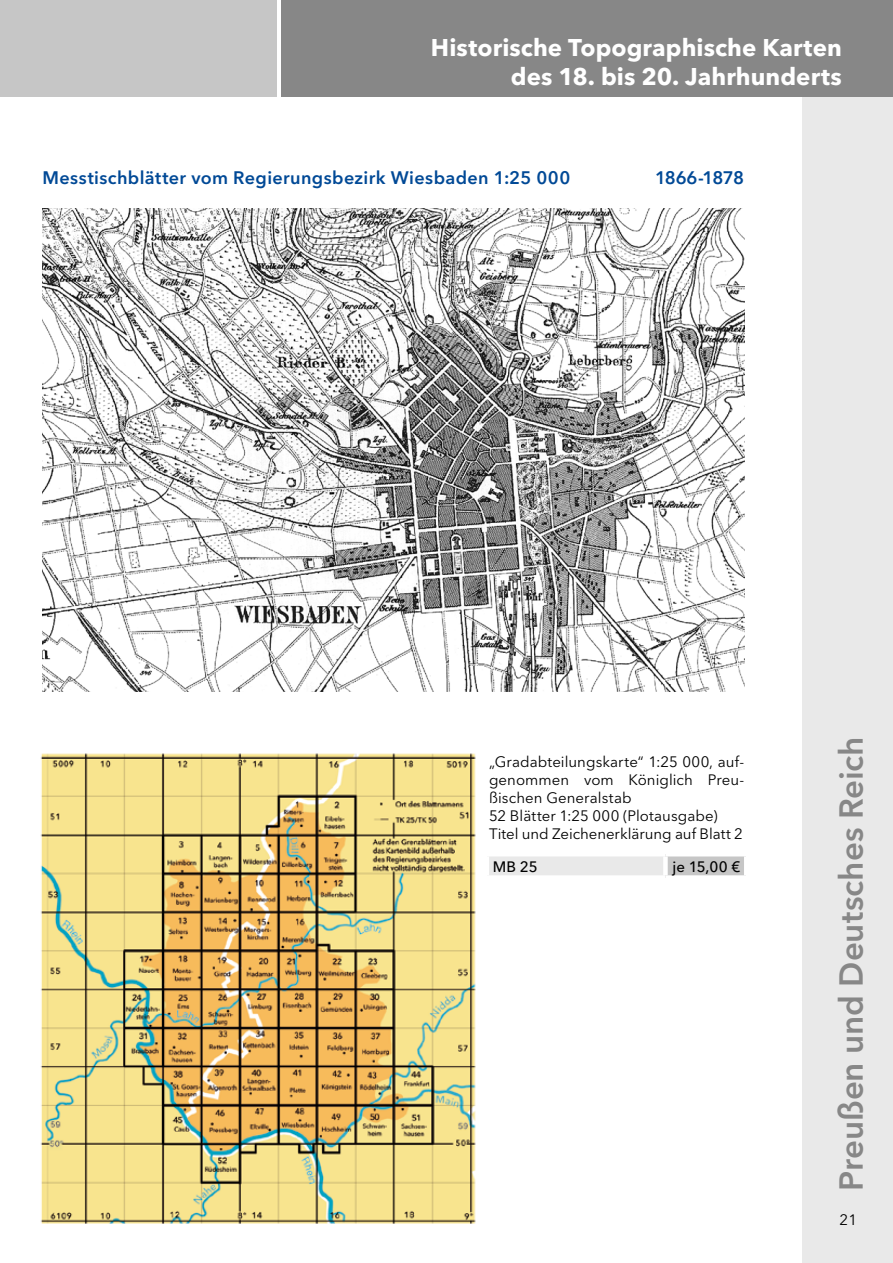
<style>
.page{position:relative;width:893px;height:1263px;background:#fff}
.page>*{position:absolute;margin:0;border:0;box-sizing:border-box;transform-origin:0 0}
.t1{font:600 33px "Avenir Next LT Pro";color:#878787}
.t2{font:700 24px/28.8px "Avenir Next LT Pro";letter-spacing:.005em;color:#fff;text-align:right}
.t3{font:600 18px "Avenir Next LT Pro";letter-spacing:.02em;color:#004996}
.t4{font:600 18px "Avenir Next LT Pro";letter-spacing:-.035em;color:#004996}
.t5{font:15px/18px "Avenir Next LT Pro";letter-spacing:.005em;color:#000}
.t6{font:500 15px "Avenir Next LT Pro";color:#000}
</style>
<div class="page">
<div style="left:803px;top:0;width:90px;height:1263px;background:#e9e9e9"></div>
<div style="left:487px;top:854px;width:178px;height:23px;background:#e9e9e9"></div>
<div style="left:665px;top:854px;width:81px;height:23px;background:#c6c6c6"></div>
<div style="left:485px;top:875px;width:180px;height:5px;background:#fff"></div>
<div style="left:665px;top:875px;width:83px;height:5px;background:#fff"></div>
<hr style="left:744px;top:856px;width:4px;height:19px;background:#fff">
<div style="left:663px;top:856px;width:5px;height:19px;background:#fff"></div>
<hr style="left:485px;top:856px;width:4px;height:19px;background:#fff">
<hr style="left:485px;top:852px;width:180px;height:4px;background:#fff">
<hr style="left:665px;top:852px;width:83px;height:4px;background:#fff">
<div style="left:0;top:0;width:276px;height:97px;background:#c6c6c6"></div>
<div style="left:281px;top:0;width:612px;height:97px;background:#878787"></div>
<img style="left:43px;top:208px;width:701px;height:483px">
<img style="left:40px;top:753px;width:436px;height:471px">
<p class="t2" style="left:431px;top:33px;width:412px">Historische Topographische Karten des 18. bis 20. Jahrhunderts</p>
<p class="t3" style="left:43px;top:166px;width:529px">Messtischblätter vom Regierungsbezirk Wiesbaden 1:25 000</p>
<p class="t4" style="left:655px;top:166px;width:91px">1866-1878</p>
<p class="t5" style="left:489px;top:752px;width:257px">„Gradabteilungskarte“ 1:25 000, auf&shy;genommen vom Königlich Preu&shy;ßischen Generalstab<br>52 Blätter 1:25 000 (Plotausgabe)<br>Titel und Zeichenerklärung auf Blatt 2</p>
<p class="t6" style="left:493px;top:857px;width:46px">MB 25</p>
<p class="t6" style="left:672px;top:857px;width:69px">je 15,00 €</p>
<p class="t1" style="left:831px;top:1191px;width:456px;rotate:-90deg">Preußen und Deutsches Reich</p>
<p class="t5" style="left:840px;top:1211px;width:19px">21</p>
</div>
